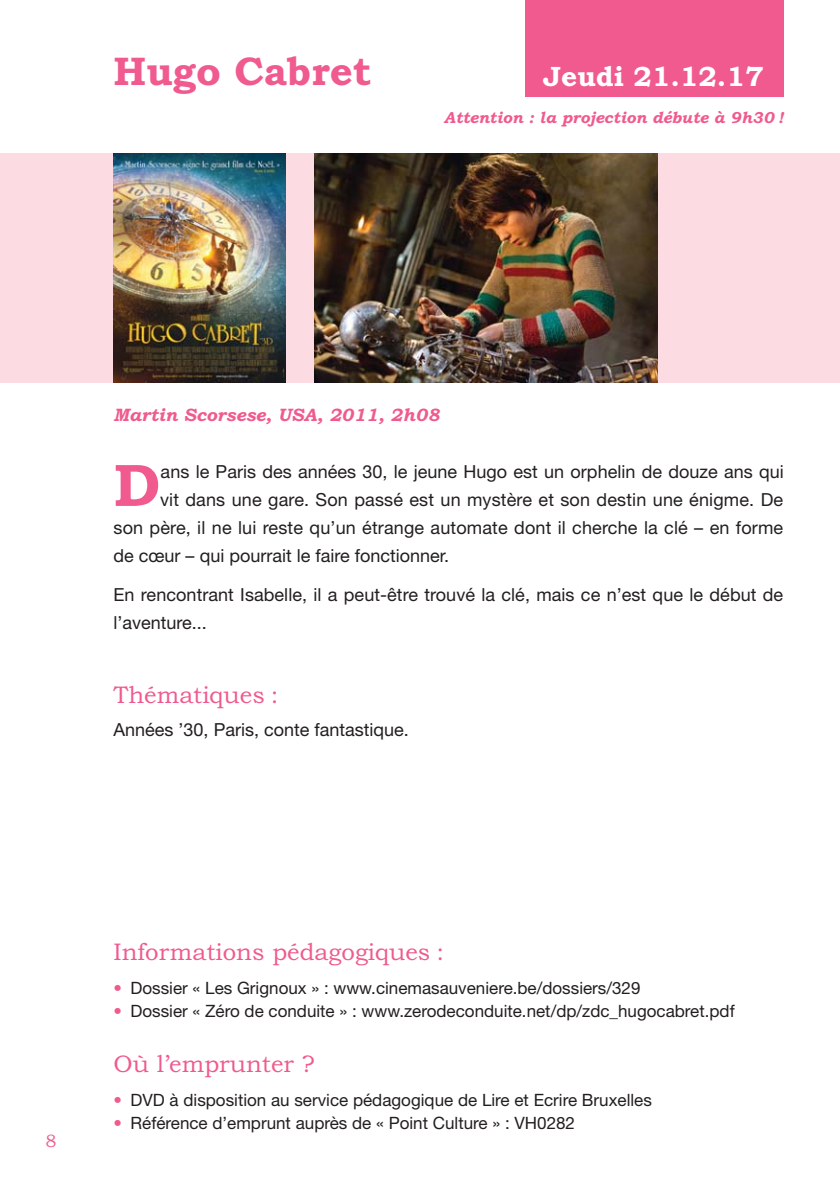
<style>
.page{position:relative;width:840px;height:1191px;background:#fff}
.page>*{position:absolute;margin:0;border:0;box-sizing:border-box;transform-origin:0 0}
.t1{font:700 60px "Bookman Old Style";color:#f05a8e}
.t2{font:700 40px "Bookman Old Style";color:#f05a8e}
.t3{font:700 28px "Bookman Old Style";color:#fff}
.t4{font:24px "Bookman Old Style";color:#f05a8e}
.t5{font:18px/28px "Helvetica Neue LT Std";letter-spacing:.005em;color:#231f20}
.t6{font:italic 700 18px "Bookman Old Style";color:#f05a8e}
.t7{font:18px "Bookman Old Style";color:#f05a8e}
.t8{font:17px "Helvetica Neue LT Std";color:#231f20}
.t9{font:italic 700 16px "Bookman Old Style";color:#f05a8e}
.s1{color:#f05a8e}
</style>
<div class="page">
<div style="left:0;top:153px;width:839px;height:230px;background:#fcdce2"></div>
<div style="left:524px;top:0;width:258px;height:96px;background:#f05a8e"></div>
<hr style="left:839px;top:153px;width:1px;height:230px;background:#fcdce2">
<img style="left:314px;top:153px;width:343px;height:230px">
<img style="left:113px;top:153px;width:172px;height:230px">
<h2 class="t2" style="left:113px;top:57px;width:259px">Hugo Cabret</h2>
<h3 class="t3" style="left:543px;top:66px;width:222px">Jeudi 21.12.17</h3>
<p class="t9" style="left:443px;top:112px;width:341px">Attention : la projection débute à 9h30 !</p>
<p class="t6" style="left:113px;top:408px;width:327px">Martin Scorsese, USA, 2011, 2h08</p>
<h1 class="t1" style="left:113px;top:463px;width:48px">D</h1>
<p class="t5" style="left:160px;top:459px;width:624px">ans le Paris des années 30, le jeune Hugo est un orphelin de douze ans qui</p>
<p class="t5" style="left:160px;top:487px;width:624px">vit dans une gare. Son passé est un mystère et son destin une énigme. De</p>
<p class="t5" style="left:113px;top:515px;width:671px">son père, il ne lui reste qu’un étrange automate dont il cherche la clé – en forme</p>
<p class="t5" style="left:113px;top:543px;width:337px">de cœur – qui pourrait le faire fonctionner.</p>
<p class="t5" style="left:113px;top:583px;width:670px">En rencontrant Isabelle, il a peut-être trouvé la clé, mais ce n’est que le début de l’aventure...</p>
<h3 class="t4" style="left:113px;top:685px;width:166px">Thématiques :</h3>
<p class="t5" style="left:113px;top:718px;width:297px">Années ’30, Paris, conte fantastique.</p>
<p class="t7" style="left:45px;top:1134px;width:13px">8</p>
<h3 class="t4" style="left:113px;top:942px;width:332px">Informations pédagogiques :</h3>
<p class="t8" style="left:113px;top:982px;width:528px"><span class="s1">•</span> Dossier « Les Grignoux » : www.cinemasauveniere.be/dossiers/329</p>
<p class="t8" style="left:113px;top:1005px;width:622px"><span class="s1">•</span> Dossier « Zéro de conduite » : www.zerodeconduite.net/dp/zdc_hugocabret.pdf</p>
<h3 class="t4" style="left:113px;top:1054px;width:203px">Où l’emprunter ?</h3>
<p class="t8" style="left:113px;top:1094px;width:539px"><span class="s1">•</span> DVD à disposition au service pédagogique de Lire et Ecrire Bruxelles</p>
<p class="t8" style="left:113px;top:1117px;width:463px"><span class="s1">•</span> Référence d’emprunt auprès de « Point Culture » : VH0282</p>
</div>
